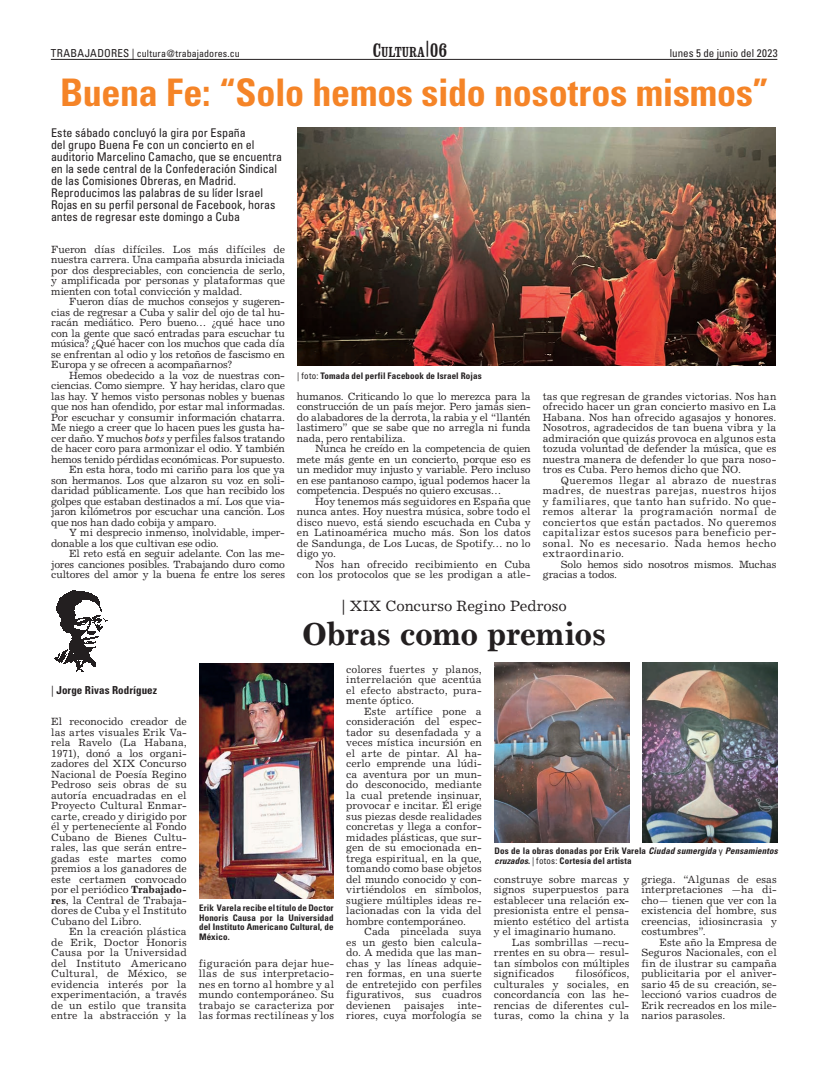
<style>
.page{position:relative;width:820px;height:1080px;background:#fff}
.page>*{position:absolute;margin:0;border:0;box-sizing:border-box;transform-origin:0 0}
.Título_1{font:700 condensed 38px "Univers LT Std";letter-spacing:-.005em;color:#f58427}
.Titulo2{font:700 32px "Excelsior";letter-spacing:-.015em;color:#231f20}
.epigrafe{font:15px "Excelsior";letter-spacing:.005em;color:#231f20}
.t1{font:condensed 15px "Clarendon BT";color:#231f20}
.bajante{font:condensed 12px/12px "Univers";letter-spacing:-.005em;color:#231f20}
.t2{font:condensed 11px "Univers";letter-spacing:.005em;color:#231f20}
.AUTOR{font:700 condensed 11px "Univers LT Std";letter-spacing:.005em;color:#231f20}
.Cuerpo_de_texto{font:10.5px/10.5px "Excelsior";letter-spacing:-.005em;color:#231f20;text-align:justify}
.t3{font:condensed 10px "Univers";letter-spacing:.005em;color:#231f20}
.Pie_de_foto{font:700 condensed 9px/9.5px "Univers LT Std";letter-spacing:.015em;color:#231f20;text-align:justify}
.s1{font-size:11px}
.s2{font-size:20px}
.s3{font-style:italic}
.s4{font-weight:400}
.s5{font-weight:700}
</style>
<div class="page">
<hr style="left:51px;top:59px;width:726px;height:1px;background:#231f20">
<img style="left:54px;top:590px;width:54px;height:82px">
<img style="left:199px;top:664px;width:134px;height:235px">
<img style="left:494px;top:662px;width:135px;height:180px">
<img style="left:642px;top:662px;width:135px;height:180px">
<img style="left:297px;top:127px;width:478px;height:239px">
<p class="t3" style="left:51px;top:47px;width:190px"><span class="s1">TRABAJADORES |</span> cultura@trabajadores.cu</p>
<p class="t1" style="left:372px;top:42px;width:76px"><span class="s2">C</span>ULTURA<sup>|</sup><span class="s2">06</span></p>
<p class="t2" style="left:669px;top:46px;width:109px">lunes 5 de junio del 2023</p>
<p class="Título_1" style="left:60px;top:69px;width:710px">Buena Fe: “Solo hemos sido nosotros mismos”</p>
<p class="bajante" style="left:51px;top:127px;width:233px">Este sábado concluyó la gira por España<br>del grupo Buena Fe con un concierto en el auditorio Marcelino Camacho, que se encuentra en la sede central de la Confederación Sindical de las Comisiones Obreras, en Madrid.<br>Reproducimos las palabras de su líder Israel Rojas en su perfil personal de Facebook, horas antes de regresar este domingo a Cuba</p>
<p class="Cuerpo_de_texto" style="left:51px;top:244px;width:235px">Fueron días difíciles. Los más difíciles de nuestra carrera. Una campaña absurda iniciada por dos despreciables, con conciencia de serlo, y amplificada por personas y plataformas que mienten con total convicción y maldad.</p>
<p class="Cuerpo_de_texto" style="left:51px;top:296px;width:235px;text-indent:18px">Fueron días de muchos consejos y sugeren&shy;cias de regresar a Cuba y salir del ojo de tal hu&shy;racán mediático. Pero bueno… ¿qué hace uno con la gente que sacó entradas para escuchar tu música? ¿Qué hacer con los muchos que cada día se enfrentan al odio y los retoños de fascismo en Europa y se ofrecen a acompañarnos?</p>
<p class="Cuerpo_de_texto" style="left:51px;top:370px;width:235px;text-indent:18px">Hemos obedecido a la voz de nuestras con&shy;ciencias. Como siempre. Y hay heridas, claro que las hay. Y hemos visto personas nobles y buenas que nos han ofendido, por estar mal informadas.<br>Por escuchar y consumir información chatarra.<br>Me niego a creer que lo hacen pues les gusta ha&shy;cer daño. Y muchos <span class="s3">bots</span> y perfiles falsos tratando de hacer coro para armonizar el odio. Y también hemos tenido pérdidas económicas. Por supuesto.</p>
<p class="Cuerpo_de_texto" style="left:51px;top:464px;width:235px;text-indent:18px">En esta hora, todo mi cariño para los que ya son hermanos. Los que alzaron su voz en soli&shy;daridad públicamente. Los que han recibido los golpes que estaban destinados a mí. Los que via&shy;jaron kilómetros por escuchar una canción. Los que nos han dado cobija y amparo.</p>
<p class="Cuerpo_de_texto" style="left:51px;top:527px;width:235px;text-indent:18px">Y mi desprecio inmenso, inolvidable, imper&shy;donable a los que cultivan ese odio.</p>
<p class="Cuerpo_de_texto" style="left:51px;top:548px;width:235px;text-indent:18px">El reto está en seguir adelante. Con las me&shy;jores canciones posibles. Trabajando duro como cultores del amor y la buena fe entre los seres</p>
<p class="Pie_de_foto" style="left:297px;top:371px;width:186px"><span class="s4">| foto:</span> Tomada del perfil Facebook de Israel Rojas</p>
<p class="Cuerpo_de_texto" style="left:297px;top:391px;width:235px">humanos. Criticando lo que lo merezca para la construcción de un país mejor. Pero jamás sien&shy;do alabadores de la derrota, la rabia y el “llantén lastimero” que se sabe que no arregla ni funda nada, pero rentabiliza.</p>
<p class="Cuerpo_de_texto" style="left:297px;top:443px;width:235px;text-indent:18px">Nunca he creído en la competencia de quien mete más gente en un concierto, porque eso es un medidor muy injusto y variable. Pero incluso en ese pantanoso campo, igual podemos hacer la competencia. Después no quiero excusas…</p>
<p class="Cuerpo_de_texto" style="left:297px;top:496px;width:235px;text-indent:18px">Hoy tenemos más seguidores en España que nunca antes. Hoy nuestra música, sobre todo el disco nuevo, está siendo escuchada en Cuba y en Latinoamérica mucho más. Son los datos de Sandunga, de Los Lucas, de Spotify… no lo digo yo.</p>
<p class="Cuerpo_de_texto" style="left:297px;top:559px;width:235px;text-align:right">Nos han ofrecido recibimiento en Cuba con los protocolos que se les prodigan a atle-</p>
<p class="Cuerpo_de_texto" style="left:542px;top:391px;width:235px">tas que regresan de grandes victorias. Nos han ofrecido hacer un gran concierto masivo en La Habana. Nos han ofrecido agasajos y honores.<br>Nosotros, agradecidos de tan buena vibra y la admiración que quizás provoca en algunos esta tozuda voluntad de defender la música, que es nuestra manera de defender lo que para noso&shy;tros es Cuba. Pero hemos dicho que NO.</p>
<p class="Cuerpo_de_texto" style="left:542px;top:475px;width:235px;text-indent:18px">Queremos llegar al abrazo de nuestras madres, de nuestras parejas, nuestros hijos y familiares, que tanto han sufrido. No que&shy;remos alterar la programación normal de conciertos que están pactados. No queremos capitalizar estos sucesos para beneficio per&shy;sonal. No es necesario. Nada hemos hecho extraordinario.</p>
<p class="Cuerpo_de_texto" style="left:542px;top:559px;width:235px;text-indent:18px">Solo hemos sido nosotros mismos. Muchas gracias a todos.</p>
<p class="epigrafe" style="left:341px;top:597px;width:227px">| XIX Concurso Regino Pedroso</p>
<p class="Titulo2" style="left:302px;top:615px;width:305px">Obras como premios</p>
<p class="AUTOR" style="left:51px;top:683px;width:107px"><span class="s4">|</span> Jorge Rivas Rodríguez</p>
<p class="Cuerpo_de_texto" style="left:51px;top:716px;width:137px">El reconocido creador de las artes visuales Erik Va&shy;rela Ravelo (La Habana, 1971), donó a los organi&shy;zadores del XIX Concurso Nacional de Poesía Regino Pedroso seis obras de su autoría encuadradas en el Proyecto Cultural Enmar&shy;carte, creado y dirigido por él y perteneciente al Fondo Cubano de Bienes Cultu&shy;rales, las que serán entre&shy;gadas este martes como premios a los ganadores de este certamen convocado por el periódico <span class="s5">Trabajado&shy;res</span>, la Central de Trabaja&shy;dores de Cuba y el Instituto Cubano del Libro.</p>
<p class="Cuerpo_de_texto" style="left:51px;top:926px;width:137px;text-indent:18px">En la creación plástica de Erik, Doctor Honoris Causa por la Universidad del Instituto Americano Cultural, de México, se evidencia interés por la experimentación, a través de un estilo que transita entre la abstracción y la</p>
<p class="Pie_de_foto" style="left:199px;top:903px;width:136px">Erik Varela recibe el título de Doctor Honoris Causa por la Universidad del Instituto Americano Cultural, de México.</p>
<p class="Cuerpo_de_texto" style="left:199px;top:958px;width:137px">figuración para dejar hue&shy;llas de sus interpretacio&shy;nes en torno al hombre y al mundo contemporáneo. Su trabajo se caracteriza por las formas rectilíneas y los</p>
<p class="Cuerpo_de_texto" style="left:346px;top:664px;width:137px">colores fuertes y planos, interrelación que acentúa el efecto abstracto, pura&shy;mente óptico.</p>
<p class="Cuerpo_de_texto" style="left:346px;top:706px;width:137px;text-indent:18px">Este artífice pone a consideración del espec&shy;tador su desenfadada y a veces mística incursión en el arte de pintar. Al ha&shy;cerlo emprende una lúdi&shy;ca aventura por un mun&shy;do desconocido, mediante la cual pretende insinuar, provocar e incitar. Él erige sus piezas desde realidades concretas y llega a confor&shy;midades plásticas, que sur&shy;gen de su emocionada en&shy;trega espiritual, en la que, tomando como base objetos del mundo conocido y con&shy;virtiéndolos en símbolos, sugiere múltiples ideas re&shy;lacionadas con la vida del hombre contemporáneo.</p>
<p class="Cuerpo_de_texto" style="left:346px;top:926px;width:137px;text-indent:18px">Cada pincelada suya es un gesto bien calcula&shy;do. A medida que las man&shy;chas y las líneas adquie&shy;ren formas, en una suerte de entretejido con perfiles figurativos, sus cuadros devienen</p>
<p class="Cuerpo_de_texto" style="left:346px;top:1000px;width:137px;text-align:right">inte-<br>riores, cuya morfología se</p>
<p class="Cuerpo_de_texto" style="left:404px;top:1000px;width:41px">paisajes</p>
<p class="Pie_de_foto" style="left:494px;top:846px;width:284px">Dos de la obras donadas por Erik Varela <span class="s3">Ciudad sumergida</span> <span class="s4">y</span> <span class="s3">Pensamientos cruzados</span>. <span class="s4">| fotos:</span> Cortesía del artista</p>
<p class="Cuerpo_de_texto" style="left:493px;top:874px;width:137px">construye sobre marcas y signos superpuestos para establecer una relación ex&shy;presionista entre el pensa&shy;miento estético del artista y el imaginario humano.</p>
<p class="Cuerpo_de_texto" style="left:493px;top:937px;width:137px;text-indent:18px">Las sombrillas —recu&shy;rrentes en su obra— resul&shy;tan símbolos con múltiples significados</p>
<p class="Cuerpo_de_texto" style="left:493px;top:968px;width:137px;text-indent:82px">filosóficos, culturales y sociales, en concordancia con las he&shy;rencias de diferentes cul&shy;turas, como la china y la</p>
<p class="Cuerpo_de_texto" style="left:641px;top:874px;width:137px">griega. “Algunas de esas interpretaciones —ha di&shy;cho— tienen que ver con la existencia del hombre, sus creencias, idiosincrasia y costumbres”.</p>
<p class="Cuerpo_de_texto" style="left:641px;top:937px;width:137px;text-indent:18px">Este año la Empresa de Seguros Nacionales, con el fin de ilustrar su campaña publicitaria por el aniver&shy;sario 45 de su creación, se&shy;leccionó varios cuadros de Erik recreados en los mile&shy;narios parasoles.</p>
</div>
